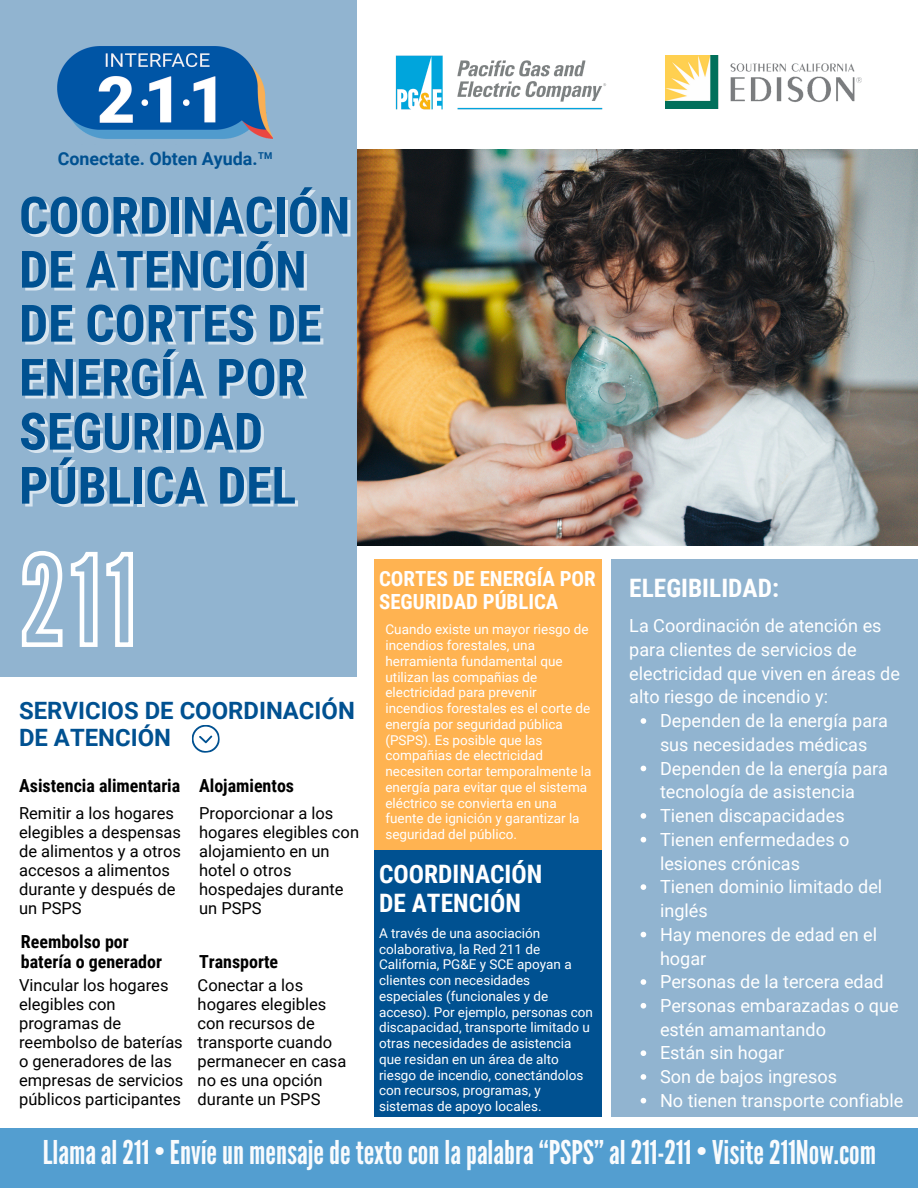
<style>
.page{position:relative;width:918px;height:1188px;background:#fff}
.page>*{position:absolute;margin:0;border:0;box-sizing:border-box;transform-origin:0 0}
.t1{font:700 51.45px "Roboto Condensed";color:#005191}
.t2{font:32.7px "League Gothic";color:#f9fbfd}
.t3{font:700 25.35px/29px "Roboto Condensed";color:#fff}
.t4{font:700 23.85px/27px "Roboto";color:#005191}
.t5{font:700 20.85px/23.7px "Roboto Condensed";color:#fff}
.t6{font:18.15px/23.7px "Roboto";color:#fff}
.t7{font:700 18px/20.2px "Roboto Condensed";color:#000}
.t8{font:700 17.85px "Roboto";color:#005191}
.t9{font:16.5px/19.2px "Roboto";color:#000}
.t10{font:13.5px/15.8px "Roboto";color:#fff}
.t11{font:700 9.45px "Roboto";color:#005191}
</style>
<div class="page">
<img style="left:357px;top:150px;width:561px;height:396px">
<div style="left:0;top:0;width:357px;height:677px;background:#91b4d0"></div>
<img style="left:58px;top:47px;width:215px;height:92px">
<img style="left:666px;top:56px;width:196px;height:53px">
<div style="left:0;top:1128px;width:918px;height:60px;background:#539ed0"></div>
<svg style="left:21px;top:551px;width:112px;height:96px"></svg>
<svg style="left:192px;top:725px;width:28px;height:28px"></svg>
<div style="left:612px;top:559px;width:306px;height:558px;background:#91b4d0"></div>
<svg style="left:641px;top:718px;width:5px;height:6px"></svg>
<svg style="left:641px;top:766px;width:5px;height:5px"></svg>
<svg style="left:641px;top:813px;width:5px;height:6px"></svg>
<svg style="left:641px;top:837px;width:5px;height:5px"></svg>
<svg style="left:641px;top:884px;width:5px;height:6px"></svg>
<svg style="left:641px;top:932px;width:5px;height:5px"></svg>
<svg style="left:641px;top:979px;width:5px;height:6px"></svg>
<svg style="left:641px;top:1003px;width:5px;height:6px"></svg>
<svg style="left:641px;top:1050px;width:5px;height:6px"></svg>
<svg style="left:641px;top:1074px;width:5px;height:6px"></svg>
<svg style="left:641px;top:1098px;width:5px;height:5px"></svg>
<div style="left:374px;top:559px;width:227px;height:297px;background:#ffb351"></div>
<div style="left:374px;top:850px;width:227px;height:266px;background:#005191"></div>
<img style="left:395px;top:55px;width:212px;height:55px">
<p class="t8" style="left:58px;top:148px;width:201px">Conectate. Obten Ayuda.</p>
<p class="t11" style="left:258px;top:150px;width:16px">TM</p>
<p class="t1" style="left:19px;top:186px;width:333px">COORDINACIÓN</p>
<h2 class="t1" style="left:19px;top:240px;width:289px">DE ATENCIÓN</h2>
<h1 class="t1" style="left:19px;top:294px;width:304px">DE CORTES DE</h1>
<p class="t1" style="left:19px;top:348px;width:288px">ENERGÍA POR</p>
<p class="t1" style="left:19px;top:402px;width:245px">SEGURIDAD</p>
<h5 class="t1" style="left:19px;top:456px;width:279px">PÚBLICA DEL</h5>
<p class="t4" style="left:19px;top:698px;width:337px">SERVICIOS DE COORDINACIÓN<br>DE ATENCIÓN</p>
<p class="t7" style="left:19px;top:776px;width:163px">Asistencia alimentaria</p>
<h6 class="t9" style="left:19px;top:804px;width:163px">Remitir a los hogares elegibles a despensas de alimentos y a otros accesos a alimentos durante y después de un PSPS</h6>
<h3 class="t7" style="left:21px;top:932px;width:143px">Reembolso por batería o generador</h3>
<p class="t9" style="left:19px;top:975px;width:166px">Vincular los hogares elegibles con programas de reembolso de baterías o generadores de las empresas de servicios públicos participantes</p>
<h3 class="t7" style="left:199px;top:776px;width:97px">Alojamientos</h3>
<p class="t9" style="left:199px;top:804px;width:162px">Proporcionar a los hogares elegibles con alojamiento en un hotel o otros hospedajes durante un PSPS</p>
<h6 class="t7" style="left:199px;top:952px;width:81px">Transporte</h6>
<p class="t9" style="left:198px;top:975px;width:150px">Conectar a los hogares elegibles con recursos de transporte cuando permanecer en casa no es una opción durante un PSPS</p>
<h6 class="t5" style="left:379px;top:567px;width:218px">CORTES DE ENERGÍA POR<br>SEGURIDAD PÚBLICA</h6>
<p class="t10" style="left:385px;top:622px;width:207px">Cuando existe un mayor riesgo de incendios forestales, una herramienta fundamental que utilizan las compañias de electricidad para prevenir incendios forestales es el corte de energía por seguridad pública (PSPS). Es posible que las compañias de electricidad necesiten cortar temporalmente la energía para evitar que el sistema eléctrico se convierta en una fuente de ignición y garantizar la seguridad del público.</p>
<p class="t3" style="left:379px;top:860px;width:165px">COORDINACIÓN<br>DE ATENCIÓN</p>
<h4 class="t10" style="left:379px;top:925px;width:215px">A través de una asociación colaborativa, la Red 211 de<br>California, PG&amp;E y SCE apoyan a clientes con necesidades especiales (funcionales y de acceso). Por ejemplo, personas con discapacidad, transporte limitado u otras necesidades de asistencia que residan en un área de alto riesgo de incendio, conectándolos con recursos, programas, y sistemas de apoyo locales.</h4>
<p class="t3" style="left:629px;top:574px;width:151px">ELEGIBILIDAD:</p>
<p class="t6" style="left:629px;top:614px;width:272px">La Coordinación de atención es para clientes de servicios de electricidad que viven en áreas de alto riesgo de incendio y:</p>
<p class="t6" style="left:660px;top:709px;width:230px">Dependen de la energía para sus necesidades médicas</p>
<p class="t6" style="left:660px;top:757px;width:230px">Dependen de la energía para</p>
<p class="t6" style="left:660px;top:780px;width:196px">tecnología de asistencia<br>Tienen discapacidades<br>Tienen enfermedades o</p>
<p class="t6" style="left:660px;top:852px;width:224px">lesiones crónicas<br>Tienen dominio limitado del</p>
<p class="t6" style="left:660px;top:899px;width:219px">inglés<br>Hay menores de edad en el</p>
<p class="t6" style="left:660px;top:946px;width:225px">hogar<br>Personas de la tercera edad</p>
<p class="t6" style="left:660px;top:994px;width:240px">Personas embarazadas o que estén amamantando</p>
<h4 class="t6" style="left:660px;top:1041px;width:126px">Están sin hogar</h4>
<p class="t6" style="left:660px;top:1065px;width:179px">Son de bajos ingresos</p>
<h6 class="t6" style="left:660px;top:1089px;width:245px">No tienen transporte confiable</h6>
<p class="t2" style="left:43px;top:1134px;width:835px">Llamaal211•Envíeun mensajedetextoconlapalabra“PSPS”al211-211•Visite211Now.com</p>
</div>
